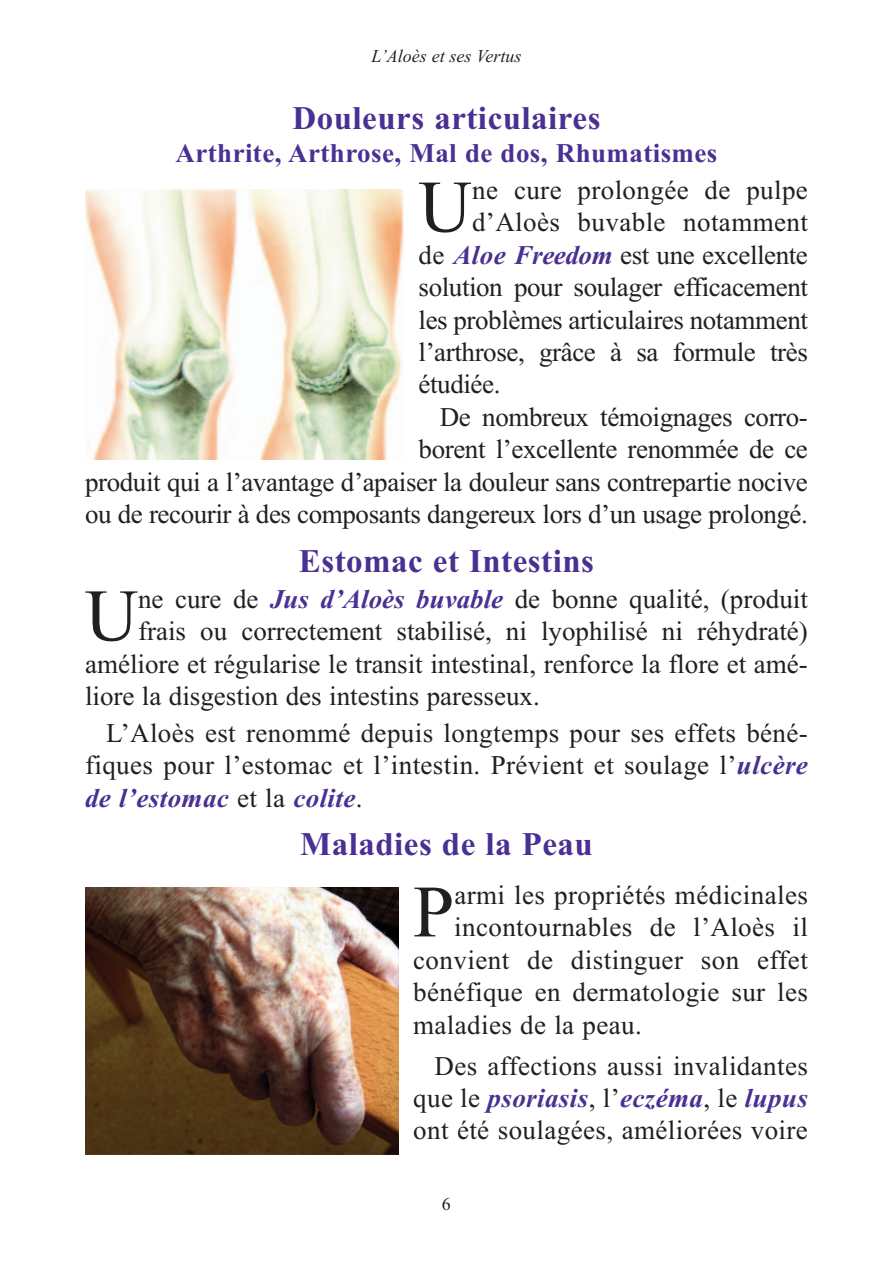
<style>
.page{position:relative;width:893px;height:1263px;background:#fff}
.page>*{position:absolute;margin:0;border:0;box-sizing:border-box;transform-origin:0 0}
.t1{font:73.65px "Times New Roman";color:#231f20}
.t2{font:700 33px "Times New Roman";letter-spacing:.015em;color:#493092}
.t3{font:27px/32.4px "Times New Roman";color:#231f20;text-align:justify}
.t4{font:700 27px "Times New Roman";letter-spacing:.015em;color:#493092}
.t5{font:italic 18px "Times New Roman";color:#231f20}
.t6{font:18px "Times New Roman";color:#231f20}
.s1{font-weight:700;font-style:italic;color:#493092}
</style>
<div class="page">
<img style="left:85px;top:887px;width:313px;height:267px">
<img style="left:85px;top:190px;width:319px;height:269px">
<p class="t5" style="left:371px;top:45px;width:152px">L’Aloès et ses Vertus</p>
<p class="t2" style="left:292px;top:98px;width:309px">Douleurs articulaires</p>
<p class="t4" style="left:176px;top:137px;width:543px">Arthrite, Arthrose, Mal de dos, Rhumatismes</p>
<h1 class="t1" style="left:419px;top:163px;width:55px">U</h1>
<p class="t3" style="left:472px;top:173px;width:337px">ne cure prolongée de pulpe</p>
<p class="t3" style="left:472px;top:206px;width:337px">d’Aloès buvable notamment</p>
<p class="t3" style="left:419px;top:238px;width:391px">de <span class="s1">Aloe Freedom</span> est une excellente</p>
<p class="t3" style="left:419px;top:271px;width:391px">solution pour soulager efficacement</p>
<p class="t3" style="left:419px;top:303px;width:391px">les problèmes articulaires notamment</p>
<p class="t3" style="left:419px;top:335px;width:391px">l’arthrose, grâce à sa formule très</p>
<p class="t3" style="left:419px;top:368px;width:83px">étudiée.</p>
<p class="t3" style="left:440px;top:400px;width:370px">De nombreux témoignages corro-</p>
<p class="t3" style="left:419px;top:433px;width:391px">borent l’excellente renommée de ce</p>
<p class="t3" style="left:85px;top:465px;width:724px">produit qui a l’avantage d’apaiser la douleur sans contrepartie nocive</p>
<p class="t3" style="left:85px;top:497px;width:724px">ou de recourir à des composants dangereux lors d’un usage prolongé.</p>
<p class="t2" style="left:299px;top:541px;width:297px">Estomac et Intestins</p>
<h1 class="t1" style="left:85px;top:572px;width:55px">U</h1>
<p class="t3" style="left:138px;top:582px;width:671px">ne cure de <span class="s1">Jus d’Aloès buvable</span> de bonne qualité, (produit</p>
<p class="t3" style="left:138px;top:615px;width:671px">frais ou correctement stabilisé, ni lyophilisé ni réhydraté)</p>
<p class="t3" style="left:85px;top:647px;width:724px">améliore et régularise le transit intestinal, renforce la flore et amé-</p>
<p class="t3" style="left:85px;top:679px;width:456px">liore la disgestion des intestins paresseux.</p>
<p class="t3" style="left:85px;top:716px;width:724px;text-indent:21px">L’Aloès est renommé depuis longtemps pour ses effets béné&shy;fiques pour l’estomac et l’intestin. Prévient et soulage l’<span class="s1">ulcère de l’estomac</span> et la <span class="s1">colite</span>.</p>
<p class="t2" style="left:300px;top:824px;width:294px">Maladies de la Peau</p>
<h1 class="t1" style="left:413px;top:868px;width:42px">P</h1>
<p class="t3" style="left:454px;top:878px;width:355px">armi les propriétés médicinales</p>
<p class="t3" style="left:454px;top:911px;width:355px">incontournables de l’Aloès il</p>
<p class="t3" style="left:413px;top:943px;width:396px">convient de distinguer son effet</p>
<p class="t3" style="left:413px;top:976px;width:396px">bénéfique en dermatologie sur les</p>
<p class="t3" style="left:413px;top:1008px;width:230px">maladies de la peau.</p>
<p class="t3" style="left:413px;top:1049px;width:396px;text-indent:21px">Des affections aussi invalidantes que le <span class="s1">psoriasis</span>, l’<span class="s1">eczéma</span>, le <span class="s1">lupus </span>ont été soulagées, améliorées voire</p>
<p class="t6" style="left:442px;top:1193px;width:10px">6</p>
</div>
